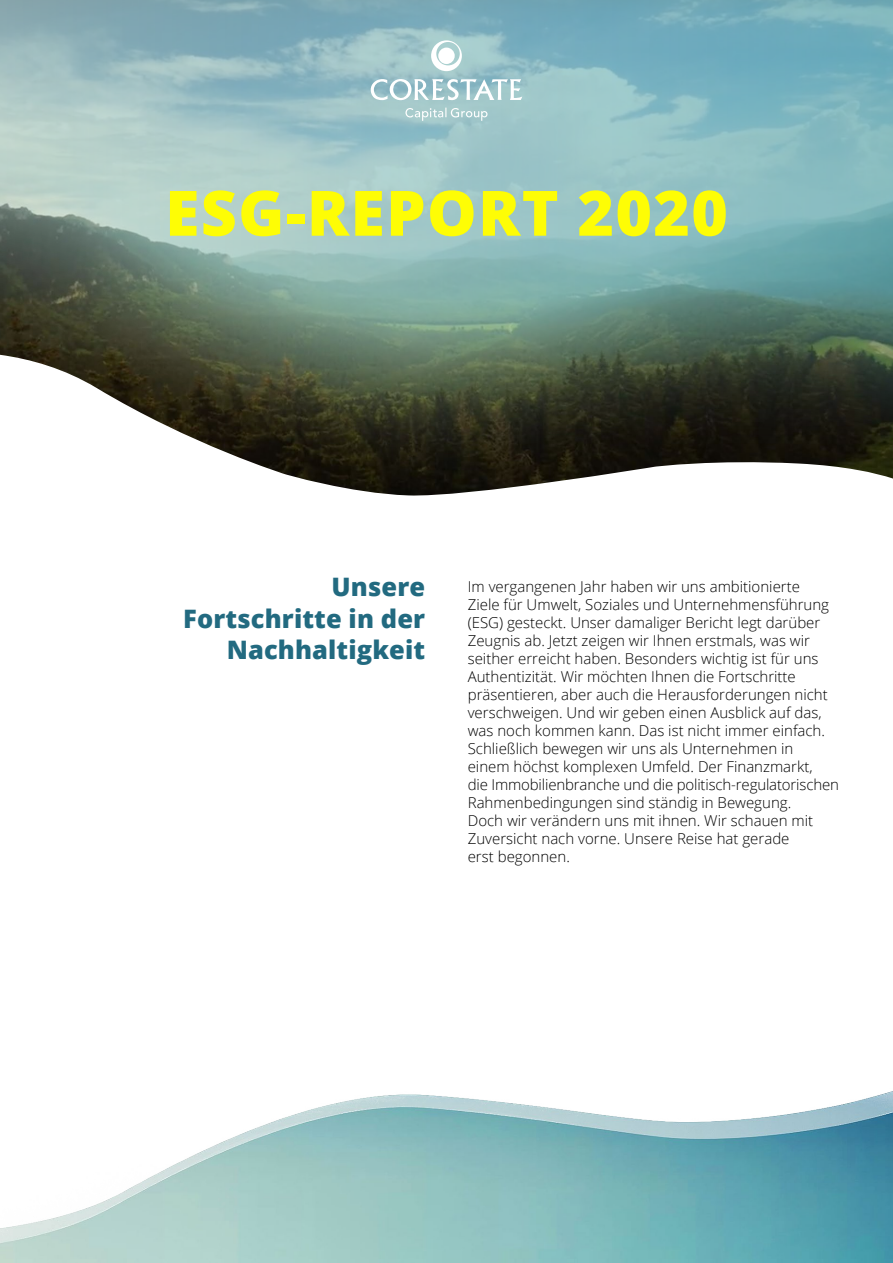
<style>
.page{position:relative;width:893px;height:1263px;background:#fff}
.page>*{position:absolute;margin:0;border:0;box-sizing:border-box;transform-origin:0 0}
.t1{font:800 62.55px "Open Sans";letter-spacing:.02em;color:#fefd05}
.t2{font:800 25.5px/31.5px "Open Sans";letter-spacing:.005em;color:#226a80;text-align:right}
.t3{font:300 15px/18px "Open Sans";color:#000}
</style>
<div class="page">
<img style="left:0;top:1091px;width:893px;height:172px">
<svg style="left:0;top:0;width:893px;height:496px;background:#7c9894"></svg>
<svg style="left:405px;top:108px;width:82px;height:13px"></svg>
<svg style="left:431px;top:40px;width:31px;height:31px"></svg>
<div style="left:438px;top:48px;width:17px;height:16px;background:#fff;border-radius:50%"></div>
<svg style="left:371px;top:79px;width:151px;height:21px"></svg>
<h1 class="t1" style="left:165px;top:165px;width:564px">ESG-REPORT 2020</h1>
<h2 class="t2" style="left:183px;top:570px;width:243px">Unsere<br>Fortschritte in der<br>Nachhaltigkeit</h2>
<p class="t3" style="left:468px;top:577px;width:373px">Im vergangenen Jahr haben wir uns ambitionierte<br>Ziele für Umwelt, Soziales und Unternehmensführung (ESG) gesteckt. Unser damaliger Bericht legt darüber Zeugnis ab. Jetzt zeigen wir Ihnen erstmals, was wir seither erreicht haben. Besonders wichtig ist für uns Authentizität. Wir möchten Ihnen die Fortschritte präsentieren, aber auch die Herausforderungen nicht verschweigen. Und wir geben einen Ausblick auf das, was noch kommen kann. Das ist nicht immer einfach.<br>Schließlich bewegen wir uns als Unternehmen in einem höchst komplexen Umfeld. Der Finanzmarkt,<br>die Immobilienbranche und die politisch-regulatorischen Rahmenbedingungen sind ständig in Bewegung.<br>Doch wir verändern uns mit ihnen. Wir schauen mit Zuversicht nach vorne. Unsere Reise hat gerade<br>erst begonnen.</p>
</div>
